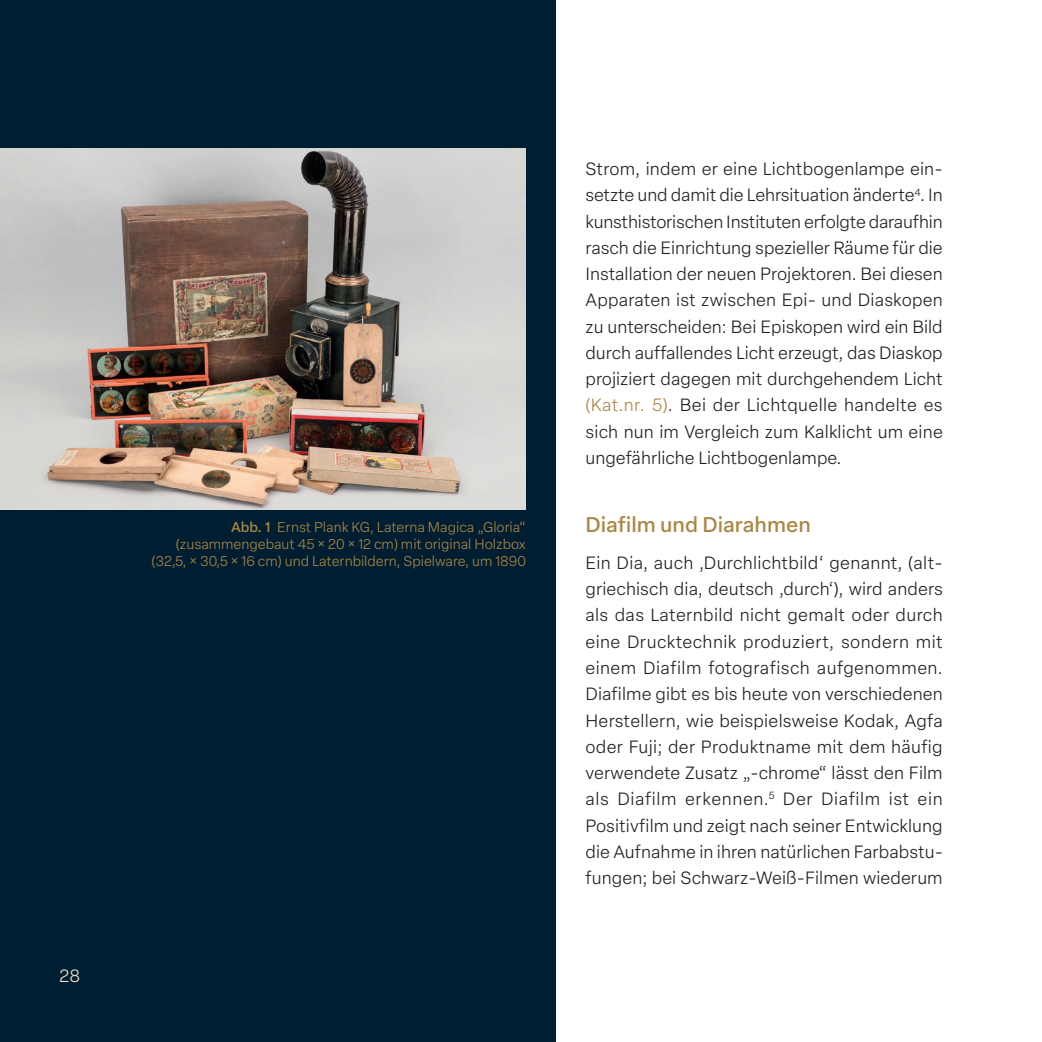
<style>
.page{position:relative;width:1042px;height:1042px;background:#fff}
.page>*{position:absolute;margin:0;border:0;box-sizing:border-box;transform-origin:0 0}
.t1{font:500 21px "Elza Text";color:#ab8746}
.t2{font:300 17.5px/26.2px "Elza Text";letter-spacing:.005em;color:#231f20;text-align:justify}
.t3{font:300 17.5px "Elza Text";color:#efe6c7}
.t4{font:300 14px/16.8px "Elza Text";color:#ab8746;text-align:right}
.s1{font-weight:500}
.s2{color:#ab8746}
</style>
<div class="page">
<div style="left:0;top:0;width:556px;height:1042px;background:#001e31"></div>
<img style="left:0;top:149px;width:526px;height:360px">
<p class="t3" style="left:60px;top:963px;width:22px">28</p>
<p class="t4" style="left:151px;top:518px;width:376px"><span class="s1">Abb. 1</span> Ernst Plank KG, Laterna Magica „Gloria“ (zusammengebaut 45 × 20 × 12 cm) mit original Holzbox (32,5, × 30,5 × 16 cm) und Laternbildern, Spielware, um 1890</p>
<p class="t2" style="left:585px;top:155px;width:359px">Strom, indem er eine Lichtbogenlampe ein&shy;setzte und damit die Lehrsituation änderte<sup>4</sup>. In kunsthistorischen Instituten erfolgte daraufhin rasch die Einrichtung spezieller Räume für die Installation der neuen Projektoren. Bei diesen Apparaten ist zwischen Epi- und Diaskopen zu unterscheiden: Bei Episkopen wird ein Bild durch auffallendes Licht erzeugt, das Diaskop projiziert dagegen mit durchgehendem Licht <span class="s2">(Kat.nr. 5)</span>. Bei der Lichtquelle handelte es sich nun im Vergleich zum Kalklicht um eine ungefährliche Lichtbogenlampe.</p>
<p class="t1" style="left:585px;top:508px;width:227px">Diafilm und Diarahmen</p>
<p class="t2" style="left:585px;top:549px;width:359px">Ein Dia, auch ‚Durchlichtbild‘ genannt, (alt&shy;griechisch dia, deutsch ‚durch‘), wird anders als das Laternbild nicht gemalt oder durch eine Drucktechnik produziert, sondern mit einem Diafilm fotografisch aufgenommen.<br>Diafilme gibt es bis heute von verschiedenen Herstellern, wie beispielsweise Kodak, Agfa oder Fuji; der Produktname mit dem häufig verwendete Zusatz „-chrome“ lässt den Film als Diafilm erkennen.<sup>5</sup> Der Diafilm ist ein Positivfilm und zeigt nach seiner Entwicklung die Aufnahme in ihren natürlichen Farbabstu&shy;fungen; bei Schwarz-Weiß-Filmen wiederum</p>
</div>
